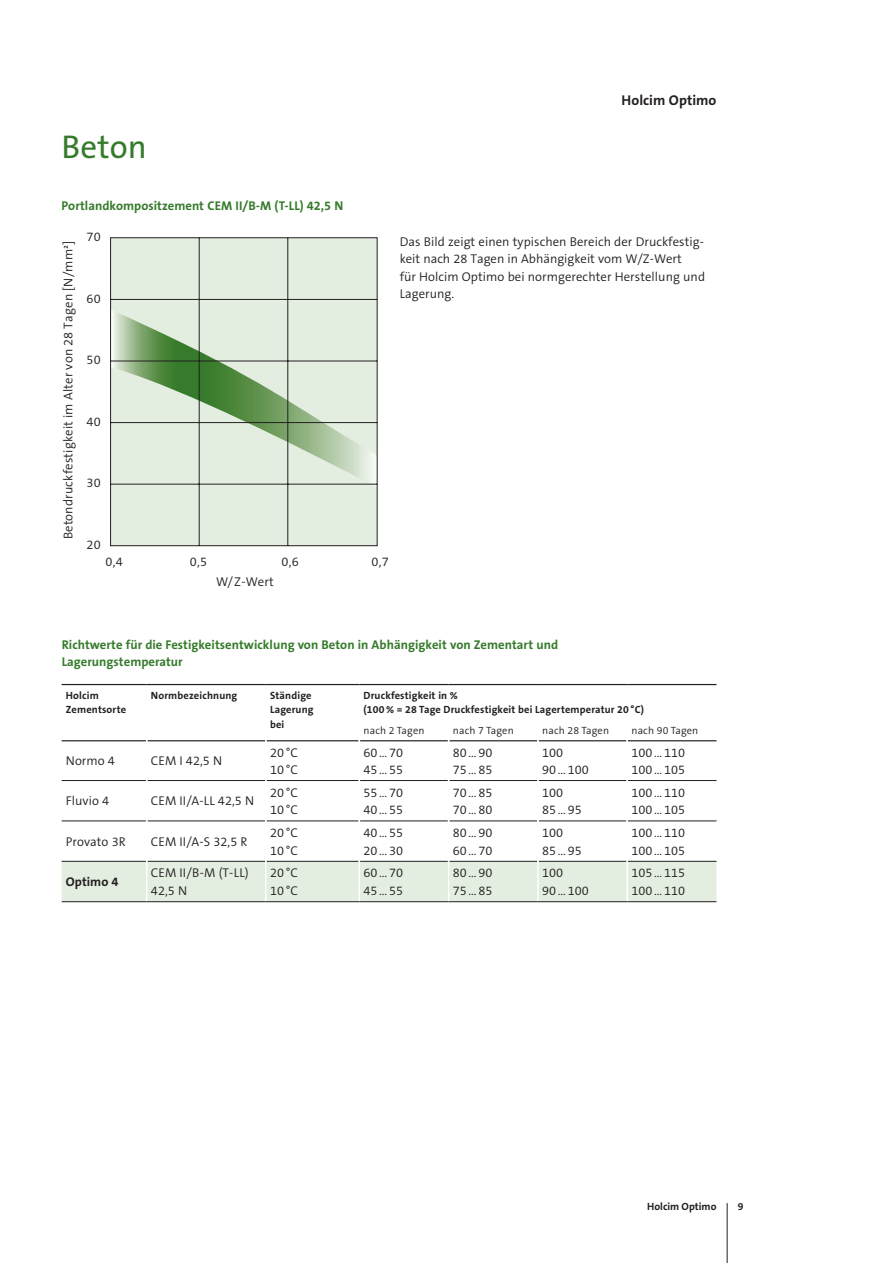
<style>
.page{position:relative;width:893px;height:1263px;background:#fff}
.page>*{position:absolute;margin:0;border:0;box-sizing:border-box;transform-origin:0 0}
.t1{font:33px "The Sans B5 Plain";letter-spacing:.005em;color:#357b2b}
.t2{font:700 14.25px "The Sans B7";letter-spacing:.005em;color:#231f20}
.t3{font:300 12.75px/17.5px "The Sans B4";letter-spacing:.005em;color:#231f20}
.t4{font:700 12.75px/17.5px "The Sans B7";letter-spacing:.005em;color:#357b2b}
.t5{font:700 12.75px "The Sans B7";letter-spacing:.005em;color:#231f20}
.t6{font:700 10.5px/14.4px "The Sans B7";letter-spacing:.015em;color:#231f20}
.t7{font:300 10.5px "The Sans B4";letter-spacing:.015em;color:#231f20}
</style>
<div class="page">
<svg style="left:110px;top:237px;width:268px;height:309px"></svg>
<div style="left:62px;top:862px;width:654px;height:39px;background:#e3ede0"></div>
<hr style="left:62px;top:780px;width:84px;height:1px;background:#231f20">
<hr style="left:147px;top:780px;width:118px;height:1px;background:#231f20">
<hr style="left:266px;top:780px;width:93px;height:1px;background:#231f20">
<hr style="left:360px;top:780px;width:88px;height:1px;background:#231f20">
<hr style="left:449px;top:780px;width:88px;height:1px;background:#231f20">
<hr style="left:539px;top:780px;width:87px;height:1px;background:#231f20">
<hr style="left:628px;top:780px;width:88px;height:1px;background:#231f20">
<hr style="left:62px;top:821px;width:84px;height:1px;background:#231f20">
<hr style="left:147px;top:821px;width:118px;height:1px;background:#231f20">
<hr style="left:266px;top:821px;width:93px;height:1px;background:#231f20">
<hr style="left:360px;top:821px;width:88px;height:1px;background:#231f20">
<hr style="left:449px;top:821px;width:88px;height:1px;background:#231f20">
<hr style="left:539px;top:821px;width:87px;height:1px;background:#231f20">
<hr style="left:628px;top:821px;width:88px;height:1px;background:#231f20">
<hr style="left:62px;top:861px;width:84px;height:1px;background:#231f20">
<hr style="left:147px;top:861px;width:118px;height:1px;background:#231f20">
<hr style="left:266px;top:861px;width:93px;height:1px;background:#231f20">
<hr style="left:360px;top:861px;width:88px;height:1px;background:#231f20">
<hr style="left:449px;top:861px;width:88px;height:1px;background:#231f20">
<hr style="left:539px;top:861px;width:87px;height:1px;background:#231f20">
<hr style="left:628px;top:861px;width:88px;height:1px;background:#231f20">
<hr style="left:62px;top:740px;width:84px;height:1px;background:#231f20">
<hr style="left:147px;top:740px;width:118px;height:1px;background:#231f20">
<hr style="left:266px;top:740px;width:93px;height:1px;background:#231f20">
<hr style="left:360px;top:740px;width:88px;height:1px;background:#231f20">
<hr style="left:449px;top:740px;width:88px;height:1px;background:#231f20">
<hr style="left:539px;top:740px;width:87px;height:1px;background:#231f20">
<hr style="left:628px;top:740px;width:88px;height:1px;background:#231f20">
<hr style="left:146px;top:861px;width:1px;height:40px;background:#fff">
<hr style="left:265px;top:861px;width:1px;height:40px;background:#fff">
<hr style="left:359px;top:861px;width:1px;height:40px;background:#fff">
<hr style="left:448px;top:861px;width:1px;height:40px;background:#fff">
<hr style="left:537px;top:861px;width:2px;height:40px;background:#fff">
<hr style="left:626px;top:861px;width:2px;height:40px;background:#fff">
<hr style="left:62px;top:684px;width:85px;height:1px;background:#231f20">
<hr style="left:147px;top:684px;width:119px;height:1px;background:#231f20">
<hr style="left:266px;top:684px;width:93px;height:1px;background:#231f20">
<hr style="left:359px;top:684px;width:90px;height:1px;background:#231f20">
<hr style="left:449px;top:684px;width:89px;height:1px;background:#231f20">
<hr style="left:538px;top:684px;width:89px;height:1px;background:#231f20">
<hr style="left:627px;top:684px;width:89px;height:1px;background:#231f20">
<hr style="left:62px;top:901px;width:85px;height:1px;background:#231f20">
<hr style="left:147px;top:901px;width:119px;height:1px;background:#231f20">
<hr style="left:266px;top:901px;width:93px;height:1px;background:#231f20">
<hr style="left:359px;top:901px;width:90px;height:1px;background:#231f20">
<hr style="left:449px;top:901px;width:89px;height:1px;background:#231f20">
<hr style="left:538px;top:901px;width:89px;height:1px;background:#231f20">
<hr style="left:627px;top:901px;width:89px;height:1px;background:#231f20">
<hr style="left:727px;top:1203px;width:1px;height:60px;background:#231f20">
<h1 class="t1" style="left:62px;top:129px;width:87px">Beton</h1>
<p class="t2" style="left:622px;top:93px;width:96px">Holcim Optimo</p>
<p class="t4" style="left:62px;top:198px;width:283px">Portlandkompositzement CEM II/B-M (T-LL) 42,5 N</p>
<p class="t3" style="left:60px;top:539px;width:300px;rotate:-90deg">Betondruckfestigkeit im Alter von 28 Tagen [N/mm²]</p>
<p class="t3" style="left:86px;top:228px;width:16px">7 0</p>
<p class="t3" style="left:86px;top:290px;width:16px">6 0</p>
<p class="t3" style="left:86px;top:351px;width:16px">5 0</p>
<p class="t3" style="left:86px;top:413px;width:16px">4 0</p>
<p class="t3" style="left:86px;top:474px;width:16px">3 0</p>
<p class="t3" style="left:86px;top:536px;width:16px">2 0</p>
<p class="t3" style="left:106px;top:553px;width:19px">0 ,4</p>
<p class="t3" style="left:190px;top:553px;width:19px">0 ,5</p>
<p class="t3" style="left:281px;top:553px;width:19px">0 ,6</p>
<p class="t3" style="left:371px;top:553px;width:19px">0 ,7</p>
<p class="t3" style="left:216px;top:573px;width:59px">W/Z-Wert</p>
<p class="t3" style="left:400px;top:233px;width:307px">Das Bild zeigt einen typischen Bereich der Druckfestig&shy;keit nach 28 Tagen in Abhängigkeit vom W/Z-Wert<br>für Holcim Optimo bei normgerechter Herstellung und Lagerung.</p>
<p class="t4" style="left:62px;top:636px;width:498px">Richtwerte für die Festigkeitsentwicklung von Beton in Abhängigkeit von Zementart und<br>Lagerungstemperatur</p>
<p class="t6" style="left:66px;top:688px;width:62px">Holcim<br>Zementsorte</p>
<p class="t6" style="left:151px;top:688px;width:88px">Normbezeichnung</p>
<p class="t6" style="left:270px;top:688px;width:45px">Ständige<br>Lagerung bei</p>
<p class="t6" style="left:364px;top:688px;width:282px">Druckfestigkeit in %<br>(100 % = 28 Tage Druckfestigkeit bei Lagertemperatur 20 °C)</p>
<p class="t7" style="left:364px;top:724px;width:62px">nach 2 Tagen</p>
<p class="t7" style="left:453px;top:724px;width:62px">nach 7 Tagen</p>
<p class="t7" style="left:542px;top:724px;width:68px">nach 28 Tagen</p>
<p class="t7" style="left:631px;top:724px;width:68px">nach 90 Tagen</p>
<p class="t3" style="left:66px;top:753px;width:50px">Normo 4</p>
<p class="t3" style="left:151px;top:753px;width:73px">CEM I 42,5 N</p>
<p class="t3" style="left:270px;top:744px;width:30px">20°C<br>10°C</p>
<p class="t3" style="left:364px;top:744px;width:41px">60…70<br>45…55</p>
<p class="t3" style="left:453px;top:744px;width:41px">80…90<br>75…85</p>
<p class="t3" style="left:542px;top:744px;width:48px">100<br>90…100</p>
<p class="t3" style="left:631px;top:744px;width:55px">100…110<br>100…105</p>
<p class="t3" style="left:66px;top:793px;width:45px">Fluvio 4</p>
<p class="t3" style="left:151px;top:793px;width:105px">CEM II/A-LL 42,5 N</p>
<p class="t3" style="left:270px;top:784px;width:30px">20°C<br>10°C</p>
<p class="t3" style="left:364px;top:784px;width:41px">55…70<br>40…55</p>
<p class="t3" style="left:453px;top:784px;width:41px">70…85<br>70…80</p>
<p class="t3" style="left:542px;top:784px;width:41px">100<br>85…95</p>
<p class="t3" style="left:631px;top:784px;width:55px">100…110<br>100…105</p>
<p class="t3" style="left:66px;top:833px;width:61px">Provato 3R</p>
<p class="t3" style="left:151px;top:833px;width:98px">CEM II/A-S 32,5 R</p>
<p class="t3" style="left:270px;top:824px;width:30px">20°C<br>10°C</p>
<p class="t3" style="left:364px;top:824px;width:41px">40…55<br>20…30</p>
<p class="t3" style="left:453px;top:824px;width:41px">80…90<br>60…70</p>
<p class="t3" style="left:542px;top:824px;width:41px">100<br>85…95</p>
<p class="t3" style="left:631px;top:824px;width:55px">100…110<br>100…105</p>
<p class="t5" style="left:66px;top:875px;width:54px">Optimo 4</p>
<p class="t3" style="left:151px;top:865px;width:99px">CEM II/B-M (T-LL)<br>42,5 N</p>
<p class="t3" style="left:270px;top:865px;width:30px">20°C<br>10°C</p>
<p class="t3" style="left:364px;top:865px;width:41px">60…70<br>45…55</p>
<p class="t3" style="left:453px;top:865px;width:41px">80…90<br>75…85</p>
<p class="t3" style="left:542px;top:865px;width:48px">100<br>90…100</p>
<p class="t3" style="left:631px;top:865px;width:55px">105…115<br>100…110</p>
<p class="t6" style="left:647px;top:1199px;width:71px">Holcim Optimo</p>
<p class="t6" style="left:738px;top:1199px;width:7px">9</p>
</div>
